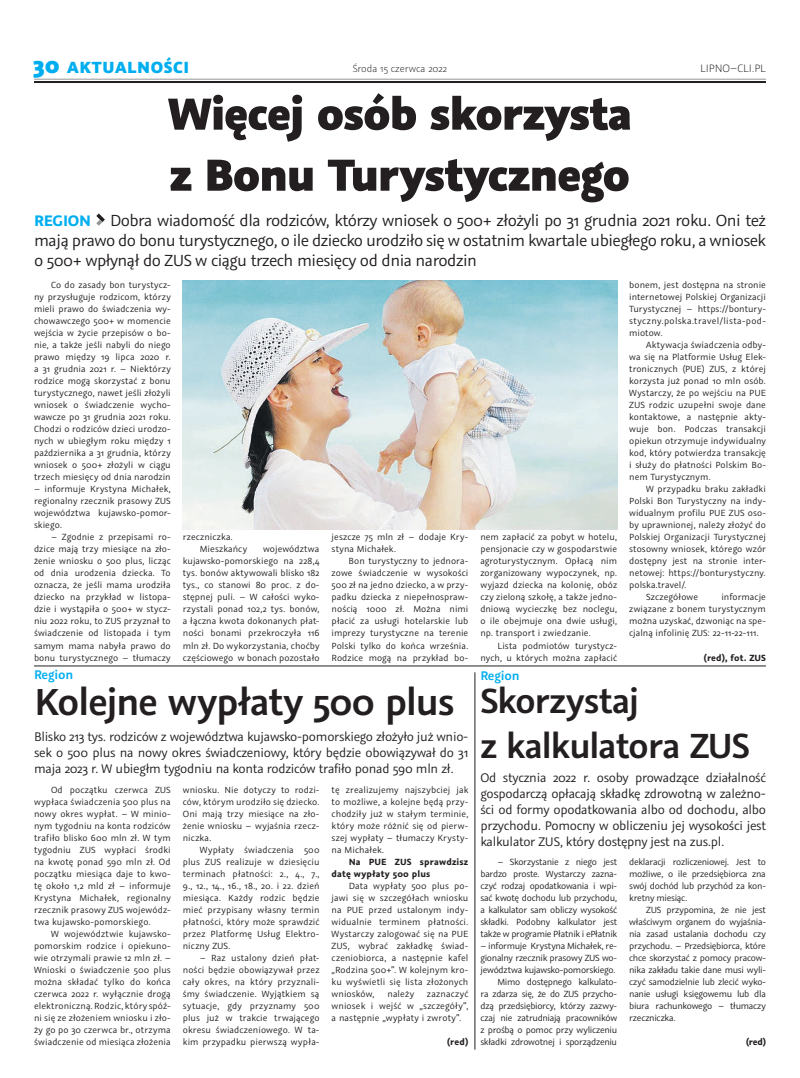
<style>
.page{position:relative;width:800px;height:1078px;background:#fff}
.page>*{position:absolute;margin:0;border:0;box-sizing:border-box;transform-origin:0 0}
.t1{font:800 50px/61px "Graublau Sans";letter-spacing:-.025em;color:#231f20}
.t2{font:600 42px "Graublau Sans";letter-spacing:-.035em;color:#231f20}
.t3{font:600 39px/45px "Graublau Sans";letter-spacing:-.035em;color:#231f20}
.t4{font:18px/20px "Graublau Sans";letter-spacing:-.03em;color:#231f20;text-align:justify}
.t5{font:800 18px "Graublau Sans";letter-spacing:.03em;color:#00aeef}
.t6{font:14px/16px "Graublau Sans";letter-spacing:-.02em;color:#231f20;text-align:justify}
.t7{font:600 14px "Graublau Sans";letter-spacing:-.01em;color:#00aeef}
.t8{font:300 12px "Graublau Sans";color:#231f20}
.t9{font:300 11px "Graublau Sans";color:#231f20}
.t10{font:10px/12px "Graublau Sans";letter-spacing:.005em;color:#231f20;text-align:justify}
.t11{font:10px/12px "Graublau Sans";letter-spacing:-.025em;color:#231f20;text-align:right}
.t12{font:700 10px/12px "Graublau Sans";letter-spacing:.015em;color:#231f20}
.s1{font-size:26px}
.s2{font-weight:700;font-size:17px;color:#00aeef}
</style>
<div class="page">
<hr style="left:34px;top:79px;width:731px;height:1px;background:#939598">
<hr style="left:34px;top:81px;width:731px;height:2px;background:#231f20">
<hr style="left:474px;top:672px;width:1px;height:377px;background:#231f20">
<hr style="left:34px;top:665px;width:731px;height:1px;background:#231f20">
<svg style="left:96px;top:213px;width:9px;height:13px"></svg>
<img style="left:183px;top:281px;width:434px;height:248px">
<h3 class="t5" style="left:33px;top:55px;width:157px"><span class="s1">30</span> AKTUALNOŚCI</h3>
<p class="t9" style="left:352px;top:62px;width:96px">Środa 15 czerwca 2022</p>
<p class="t8" style="left:700px;top:61px;width:67px">LIPNO–CLI.PL</p>
<h1 class="t1" style="left:168px;top:83px;width:466px">Więcej osób skorzysta z Bonu Turystycznego</h1>
<p class="t4" style="left:34px;top:210px;width:733px"><span class="s2">REGION</span> Dobra wiadomość dla rodziców, którzy wniosek o 500+ złożyli po 31 grudnia 2021 roku. Oni też mają prawo do bonu turystycznego, o ile dziecko urodziło się w ostatnim kwartale ubiegłego roku, a wniosek o 500+ wpłynął do ZUS w ciągu trzech miesięcy od dnia narodzin</p>
<p class="t10" style="left:34px;top:279px;width:138px;text-indent:17px">Co do zasady bon turystycz&shy;ny przysługuje rodzicom, którzy mieli prawo do świadczenia wy&shy;chowawczego 500+ w momencie wejścia w życie przepisów o bo&shy;nie, a także jeśli nabyli do niego prawo między 19 lipca 2020 r. a 31 grudnia 2021 r. – Niektórzy rodzice mogą skorzystać z bonu turystycznego, nawet jeśli złożyli wniosek o świadczenie wycho&shy;wawcze po 31 grudnia 2021 roku.<br>Chodzi o rodziców dzieci urodzo&shy;nych w ubiegłym roku między 1 października a 31 grudnia, którzy wniosek o 500+ złożyli w ciągu trzech miesięcy od dnia narodzin</p>
<p class="t10" style="left:34px;top:483px;width:138px">– informuje Krystyna Michałek, regionalny rzecznik prasowy ZUS województwa kujawsko-pomor&shy;skiego.</p>
<p class="t10" style="left:34px;top:531px;width:138px;text-indent:17px">– Zgodnie z przepisami ro&shy;dzice mają trzy miesiące na zło&shy;żenie wniosku o 500 plus, licząc od dnia urodzenia dziecka. To oznacza, że jeśli mama urodziła dziecko na przykład w listopa&shy;dzie i wystąpiła o 500+ w stycz&shy;niu 2022 roku, to ZUS przyznał to świadczenie od listopada i tym samym mama nabyła prawo do bonu turystycznego – tłumaczy</p>
<p class="t10" style="left:200px;top:531px;width:49px;text-indent:-17px">rzeczniczka.<br>Mieszkańcy</p>
<p class="t10" style="left:183px;top:543px;width:138px;text-indent:80px">województwa kujawsko-pomorskiego na 228,4 tys. bonów aktywowali blisko 182 tys., co stanowi 80 proc. z do&shy;stępnej puli. – W całości wyko&shy;rzystali ponad 102,2 tys. bonów, a łączna kwota dokonanych płat&shy;ności bonami przekroczyła 116 mln zł. Do wykorzystania, choćby częściowego w bonach pozostało</p>
<p class="t10" style="left:331px;top:531px;width:138px">jeszcze 75 mln zł – dodaje Kry&shy;styna Michałek.</p>
<p class="t10" style="left:331px;top:555px;width:138px;text-indent:17px">Bon turystyczny to jednora&shy;zowe świadczenie w wysokości 500 zł na jedno dziecko, a w przy&shy;padku dziecka z niepełnospraw&shy;nością 1000 zł. Można nimi płacić za usługi hotelarskie lub imprezy turystyczne na terenie Polski tylko do końca września.<br>Rodzice mogą na przykład bo-</p>
<h3 class="t7" style="left:34px;top:665px;width:41px">Region</h3>
<h2 class="t2" style="left:34px;top:675px;width:422px">Kolejne wypłaty 500 plus</h2>
<h3 class="t6" style="left:34px;top:728px;width:435px">Blisko 213 tys. rodziców z województwa kujawsko-pomorskiego złożyło już wnio&shy;sek o 500 plus na nowy okres świadczeniowy, który będzie obowiązywał do 31 maja 2023 r. W ubiegłm tygodniu na konta rodziców trafiło ponad 590 mln zł.</h3>
<p class="t10" style="left:34px;top:783px;width:138px;text-indent:17px">Od początku czerwca ZUS wypłaca świadczenia 500 plus na nowy okres wypłat. – W minio&shy;nym tygodniu na konta rodziców trafiło blisko 600 mln zł. W tym tygodniu ZUS wypłaci środki na kwotę ponad 590 mln zł. Od początku miesiąca daje to kwo&shy;tę około 1,2 mld zł – informuje Krystyna Michałek, regionalny rzecznik prasowy ZUS wojewódz&shy;twa kujawsko-pomorskiego.</p>
<p class="t10" style="left:34px;top:927px;width:138px;text-indent:17px">W województwie kujawsko&shy;pomorskim rodzice i opiekuno&shy;wie otrzymali prawie 12 mln zł. – Wnioski o świadczenie 500 plus można składać tylko do końca czerwca 2022 r. wyłącznie drogą elektroniczną. Rodzic, który spóź&shy;ni się ze złożeniem wniosku i zło&shy;ży go po 30 czerwca br., otrzyma świadczenie od miesiąca złożenia</p>
<p class="t10" style="left:183px;top:783px;width:138px">wniosku. Nie dotyczy to rodzi&shy;ców, którym urodziło się dziecko.<br>Oni mają trzy miesiące na zło&shy;żenie wniosku – wyjaśnia rzecz&shy;niczka.</p>
<p class="t10" style="left:183px;top:843px;width:138px;text-indent:17px">Wypłaty świadczenia 500 plus ZUS realizuje w dziesięciu terminach płatności: 2., 4., 7., 9., 12., 14., 16., 18., 20. i 22. dzień miesiąca. Każdy rodzic będzie mieć przypisany własny termin płatności, który może sprawdzić przez Platformę Usług Elektro&shy;niczny ZUS.</p>
<p class="t10" style="left:183px;top:951px;width:138px;text-indent:17px">– Raz ustalony dzień płat&shy;ności będzie obowiązywał przez cały okres, na który przyznali&shy;śmy świadczenie. Wyjątkiem są sytuacje, gdy przyznamy 500 plus już w trakcie trwającego okresu świadczeniowego. W ta&shy;kim przypadku pierwszą wypła-</p>
<p class="t10" style="left:331px;top:783px;width:138px">tę zrealizujemy najszybciej jak to możliwe, a kolejne będą przy&shy;chodziły już w stałym terminie, który może różnić się od pierw&shy;szej wypłaty – tłumaczy Krysty&shy;na Michałek.</p>
<p class="t12" style="left:331px;top:855px;width:138px;text-indent:17px">Na PUE ZUS sprawdzisz datę wypłaty 500 plus</p>
<p class="t10" style="left:331px;top:879px;width:138px;text-indent:17px">Data wypłaty 500 plus po&shy;jawi się w szczegółach wniosku na PUE przed ustalonym indy&shy;widualnie terminem płatności.<br>Wystarczy zalogować się na PUE ZUS, wybrać zakładkę świad&shy;czeniobiorca, a następnie kafel „Rodzina 500+”. W kolejnym kro&shy;ku wyświetli się lista złożonych wniosków,</p>
<p class="t10" style="left:387px;top:987px;width:28px">należy</p>
<p class="t10" style="left:331px;top:987px;width:138px;text-indent:95px">zaznaczyć wniosek i wejść w „szczegóły”, a następnie „wypłaty i zwroty”.</p>
<p class="t12" style="left:447px;top:1035px;width:23px">(red)</p>
<p class="t10" style="left:480px;top:531px;width:138px">nem zapłacić za pobyt w hotelu, pensjonacie czy w gospodarstwie agroturystycznym. Opłacą nim zorganizowany wypoczynek, np. wyjazd dziecka na kolonię, obóz czy zieloną szkołę, a także jedno&shy;dniową wycieczkę bez noclegu, o ile obejmuje ona dwie usługi, np. transport i zwiedzanie.</p>
<p class="t10" style="left:480px;top:639px;width:138px;text-align:right">Lista podmiotów turystycz&shy;nych, u których można zapłacić</p>
<p class="t10" style="left:629px;top:279px;width:138px">bonem, jest dostępna na stronie internetowej Polskiej Organizacji Turystycznej – https://bontury&shy;styczny.polska.travel/lista-pod&shy;miotow.</p>
<p class="t10" style="left:629px;top:339px;width:138px;text-indent:17px">Aktywacja świadczenia odby&shy;wa się na Platformie Usług Elek&shy;tronicznych (PUE) ZUS, z której korzysta już ponad 10 mln osób.<br>Wystarczy, że po wejściu na PUE ZUS rodzic uzupełni swoje dane kontaktowe, a następnie akty&shy;wuje bon. Podczas transakcji opiekun otrzymuje indywidualny kod, który potwierdza transakcję i służy do płatności Polskim Bo&shy;nem Turystycznym.</p>
<p class="t10" style="left:646px;top:483px;width:121px">W przypadku braku zakładki</p>
<p class="t10" style="left:629px;top:495px;width:138px">Polski Bon Turystyczny na indy-</p>
<p class="t10" style="left:629px;top:507px;width:138px">widualnym profilu PUE ZUS oso-</p>
<p class="t10" style="left:629px;top:519px;width:138px">by uprawnionej, należy złożyć do</p>
<p class="t10" style="left:629px;top:531px;width:138px">Polskiej Organizacji Turystycznej</p>
<p class="t10" style="left:629px;top:543px;width:138px">stosowny wniosek, którego wzór</p>
<p class="t10" style="left:629px;top:555px;width:138px">dostępny jest na stronie inter-</p>
<p class="t10" style="left:629px;top:567px;width:138px">netowej: https://bonturystyczny.</p>
<p class="t10" style="left:629px;top:579px;width:59px">polska.travel/.</p>
<p class="t10" style="left:646px;top:591px;width:53px">Szczegółowe</p>
<p class="t10" style="left:629px;top:591px;width:138px;text-indent:92px">informacje związane z bonem turystycznym można uzyskać, dzwoniąc na spe&shy;cjalną infolinię ZUS: 22-11-22-111.</p>
<p class="t12" style="left:703px;top:651px;width:63px">(red), fot. ZUS</p>
<h3 class="t7" style="left:480px;top:666px;width:41px">Region</h3>
<h3 class="t3" style="left:480px;top:678px;width:271px">Skorzystaj<br>z kalkulatora ZUS</h3>
<p class="t6" style="left:480px;top:769px;width:287px">Od stycznia 2022 r. osoby prowadzące działalność gospodarczą opłacają składkę zdrowotną w zależno&shy;ści od formy opodatkowania albo od dochodu, albo przychodu. Pomocny w obliczeniu jej wysokości jest kalkulator ZUS, który dostępny jest na zus.pl.</p>
<p class="t10" style="left:480px;top:855px;width:138px;text-indent:17px">– Skorzystanie z niego jest bardzo proste. Wystarczy zazna&shy;czyć rodzaj opodatkowania i wpi&shy;sać kwotę dochodu lub przychodu, a kalkulator sam obliczy wysokość składki. Podobny kalkulator jest także w programie Płatnik i ePłatnik</p>
<p class="t11" style="left:480px;top:939px;width:138px">– informuje Krystyna Michałek, re&shy;gionalny rzecznik prasowy ZUS wo&shy;jewództwa kujawsko-pomorskiego.<br>Mimo dostępnego kalkulato-<br>ra zdarza się, że do ZUS przycho&shy;dzą przedsiębiorcy, którzy zazwy&shy;czaj nie zatrudniają pracowników z prośbą o pomoc przy wyliczeniu składki zdrowotnej i sporządzeniu</p>
<p class="t10" style="left:629px;top:855px;width:138px">deklaracji rozliczeniowej. Jest to możliwe, o ile przedsiębiorca zna swój dochód lub przychód za kon&shy;kretny miesiąc.</p>
<p class="t10" style="left:629px;top:903px;width:138px;text-indent:17px">ZUS przypomina, że nie jest właściwym organem do wyjaśnia&shy;nia zasad ustalania dochodu czy przychodu. – Przedsiębiorca, które chce skorzystać z pomocy pracow&shy;nika zakładu takie dane musi wyli&shy;czyć samodzielnie lub zlecić wyko&shy;nanie usługi księgowemu lub dla biura rachunkowego – tłumaczy rzeczniczka.</p>
<p class="t12" style="left:746px;top:1035px;width:21px">(red)</p>
</div>
